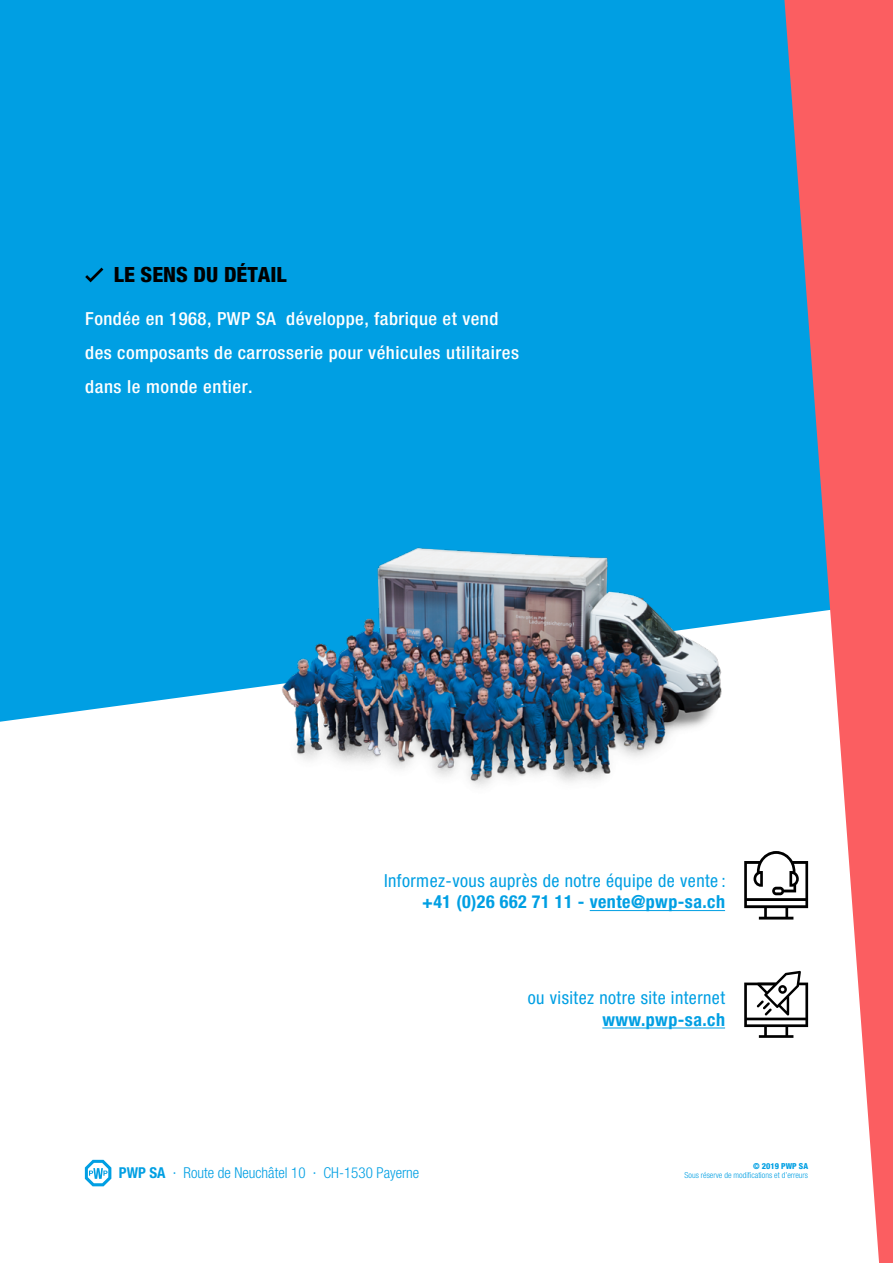
<style>
.page{position:relative;width:893px;height:1263px;background:#fff}
.page>*{position:absolute;margin:0;border:0;box-sizing:border-box;transform-origin:0 0}
.t1{font:800 condensed 21px "Helvetica Neue LT Pro";color:#000;scale:1.04 1}
.t2{font:500 condensed 18px/34px "Helvetica Neue LT Pro";letter-spacing:.025em;color:#fff;scale:1.04 1}
.t3{font:condensed 18px "Helvetica Neue LT Pro";letter-spacing:.025em;color:#009fe3}
.t4{font:700 condensed 18px "Helvetica Neue LT Pro";letter-spacing:.025em;color:#009fe3}
.t5{font:300 condensed 15px "Helvetica Neue LT Pro";color:#009fe3}
.t6{font:300 condensed 8.25px "Helvetica Neue LT Pro";color:#009fe3}
.t7{font:800 condensed 8.25px "Helvetica Neue LT Pro";color:#009fe3}
.s1{font-weight:700}
</style>
<div class="page">
<div style="left:0;top:0;width:784px;height:722px;background:#009fe3"></div>
<img style="left:92px;top:521px;width:692px;height:266px">
<svg style="left:784px;top:0;width:109px;height:1263px;fill:#fb5e61"></svg>
<svg style="left:85px;top:268px;width:18px;height:14px"></svg>
<hr style="left:590px;top:910px;width:135px;height:1px;background:#009fe3">
<hr style="left:602px;top:1027px;width:123px;height:1px;background:#009fe3">
<svg style="left:744px;top:851px;width:64px;height:68px"></svg>
<svg style="left:744px;top:971px;width:64px;height:67px"></svg>
<svg style="left:85px;top:1160px;width:26px;height:26px"></svg>
<p class="t1" style="left:114px;top:262px;width:168px">LE SENS DU DÉTAIL</p>
<p class="t2" style="left:85px;top:301px;width:419px">Fondée en 1968, PWP SA développe, fabrique et vend des composants de carrosserie pour véhicules utilitaires dans le monde entier.</p>
<p class="t3" style="left:384px;top:870px;width:343px">Informez-vous auprès de notre équipe de vente :</p>
<p class="t4" style="left:422px;top:891px;width:304px">+41 (0)26 662 71 11 - vente@pwp-sa.ch</p>
<p class="t5" style="left:119px;top:1164px;width:302px"><span class="s1">PWP SA</span> · Route de Neuchâtel 10 · CH-1530 Payerne</p>
<p class="t3" style="left:528px;top:987px;width:199px">ou visitez notre site internet</p>
<p class="t4" style="left:602px;top:1008px;width:124px">www.pwp-sa.ch</p>
<p class="t7" style="left:753px;top:1160px;width:56px">© 2019 PWP SA</p>
<p class="t6" style="left:684px;top:1171px;width:125px">Sous réserve de modifications et d’erreurs</p>
</div>
